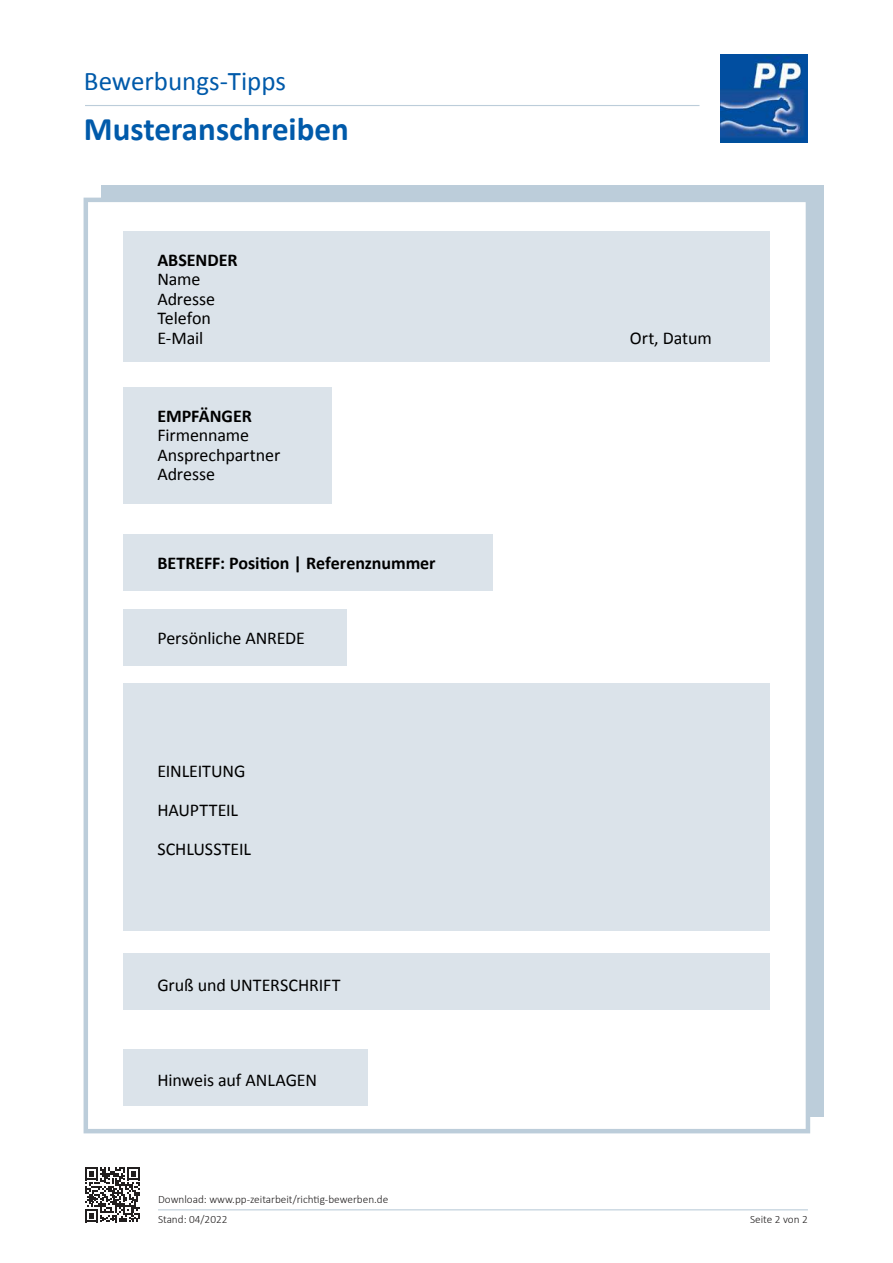
<style>
.page{position:relative;width:893px;height:1263px;background:#fff}
.page>*{position:absolute;margin:0;border:0;box-sizing:border-box;transform-origin:0 0}
.t1{font:700 33px "Calibri";color:#005aaa}
.t2{font:27px "Calibri";color:#005aaa}
.t3{font:18px/19.5px "Calibri";letter-spacing:-.01em;color:#000}
.t4{font:700 18px "Calibri";color:#000}
.t5{font:300 11.25px/20px "Calibri";color:#221f1f}
</style>
<div class="page">
<hr style="left:158px;top:1209px;width:650px;height:1px;background:#bccdda">
<hr style="left:85px;top:105px;width:614px;height:1px;background:#bccdda">
<img style="left:720px;top:55px;width:88px;height:87px">
<svg style="left:85px;top:1167px;width:55px;height:55px"></svg>
<div style="left:101px;top:185px;width:722px;height:931px;background:#bccdda"></div>
<div style="left:84px;top:198px;width:726px;height:935px;background:#fff;border:5px solid #bccdda"></div>
<div style="left:123px;top:231px;width:647px;height:130px;background:#dbe3ea"></div>
<div style="left:123px;top:387px;width:209px;height:116px;background:#dbe3ea"></div>
<div style="left:123px;top:535px;width:370px;height:56px;background:#dbe3ea"></div>
<div style="left:123px;top:609px;width:224px;height:56px;background:#dbe3ea"></div>
<div style="left:123px;top:683px;width:647px;height:248px;background:#dbe3ea"></div>
<div style="left:123px;top:953px;width:647px;height:57px;background:#dbe3ea"></div>
<div style="left:123px;top:1049px;width:245px;height:56px;background:#dbe3ea"></div>
<h2 class="t2" style="left:84px;top:71px;width:204px">Bewerbungs-Tipps</h2>
<h1 class="t1" style="left:84px;top:114px;width:266px">Musteranschreiben</h1>
<p class="t4" style="left:157px;top:251px;width:82px">ABSENDER</p>
<p class="t3" style="left:157px;top:271px;width:59px">Name<br>Adresse<br>Telefon<br>E-Mail</p>
<p class="t4" style="left:157px;top:407px;width:96px">EMPFÄNGER</p>
<p class="t3" style="left:157px;top:427px;width:124px">Firmenname<br>Ansprechpartner<br>Adresse</p>
<p class="t4" style="left:157px;top:551px;width:280px">BETREFF: Position | Referenznummer</p>
<p class="t3" style="left:157px;top:627px;width:149px">Persönliche ANREDE</p>
<p class="t3" style="left:157px;top:751px;width:95px;line-height:39px">EINLEITUNG<br>HAUPTTEIL<br>SCHLUSSTEIL</p>
<p class="t3" style="left:157px;top:974px;width:185px">Gruß und UNTERSCHRIFT</p>
<p class="t3" style="left:157px;top:1069px;width:161px">Hinweis auf ANLAGEN</p>
<p class="t5" style="left:158px;top:1189px;width:232px">Download: www.pp-zeitarbeit/richtig-bewerben.de<br>Stand: 04/2022</p>
<p class="t3" style="left:630px;top:330px;width:84px">Ort, Datum</p>
<p class="t5" style="left:750px;top:1209px;width:59px">Seite 2 von 2</p>
</div>
